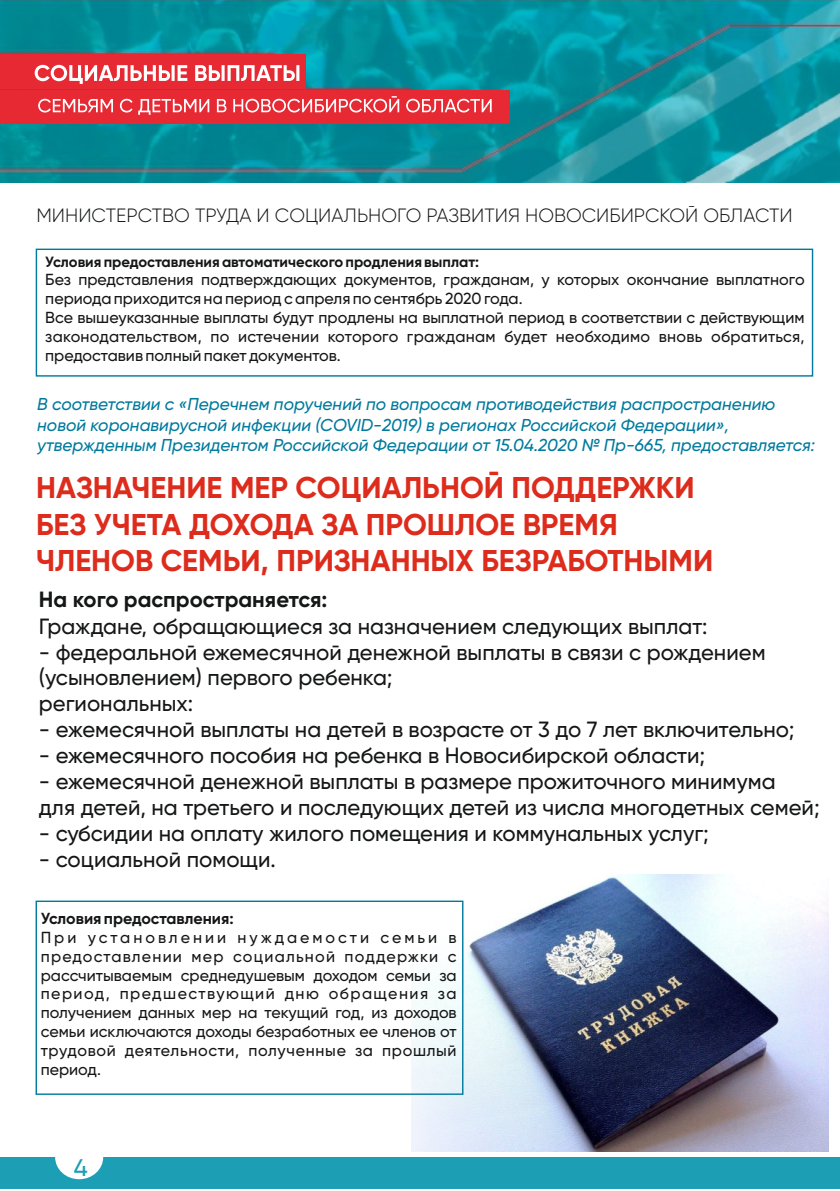
<style>
.page{position:relative;width:840px;height:1191px;background:#fff}
.page>*{position:absolute;margin:0;border:0;box-sizing:border-box;transform-origin:0 0}
.t1{font:700 30px/36.2px "Gilroy";color:#dd2b1c}
.t2{font:500 24px "Gilroy";color:#1c9eb5}
.t3{font:500 22px/25.8px "Gilroy";color:#151616}
.t4{font:700 22px "Gilroy";color:#151616}
.t5{font:300 19.2px "Gilroy";color:#151616}
.t6{font:italic 500 17.2px/20.2px "Gilroy";color:#007a9d}
.t7{font:500 16px/18.8px "Gilroy";color:#151616}
.t8{font:700 16px "Gilroy";color:#151616}
.t9{font:700 14.8px "Gilroy";color:#151616}
</style>
<div class="page">
<img style="left:411px;top:874px;width:416px;height:277px">
<div style="left:36px;top:249px;width:776px;height:127px;border:1px solid #007a9d"></div>
<div style="left:36px;top:900px;width:427px;height:194px;border:1px solid #007a9d"></div>
<img style="left:0;top:0;width:839px;height:183px">
<div style="left:0;top:54px;width:305px;height:34px;background:#e62933"></div>
<div style="left:0;top:90px;width:509px;height:34px;background:#e62933"></div>
<svg style="left:35px;top:65px;width:264px;height:19px"></svg>
<svg style="left:38px;top:96px;width:453px;height:19px"></svg>
<div style="left:0;top:1157px;width:839px;height:31px;background:#1c9eb5"></div>
<div style="left:55px;top:1135px;width:48px;height:44px;background:#fff;border-radius:50%"></div>
<p class="t5" style="left:36px;top:206px;width:757px">МИНИСТЕРСТВО ТРУДА И СОЦИАЛЬНОГО РАЗВИТИЯ НОВОСИБИРСКОЙ ОБЛАСТИ</p>
<p class="t9" style="left:45px;top:255px;width:435px">Условия предоставления автоматического продления выплат:</p>
<p class="t7" style="left:45px;top:271px;width:760px">Без представления подтверждающих документов, гражданам, у которых окончание выплатного периода приходится на период с апреля по сентябрь 2020 года.<br>Все вышеуказанные выплаты будут продлены на выплатной период в соответствии с действующим законодательством, по истечении которого гражданам будет необходимо вновь обратиться, предоставив полный пакет документов.</p>
<p class="t6" style="left:37px;top:395px;width:779px">В соответствии с «Перечнем поручений по вопросам противодействия распространению новой коронавирусной инфекции (COVID-2019) в регионах Российской Федерации», утвержденным Президентом Российской Федерации от 15.04.2020 № Пр-665, предоставляется:</p>
<h1 class="t1" style="left:36px;top:471px;width:678px">НАЗНАЧЕНИЕ МЕР СОЦИАЛЬНОЙ ПОДДЕРЖКИ<br>БЕЗ УЧЕТА ДОХОДА ЗА ПРОШЛОЕ ВРЕМЯ<br>ЧЛЕНОВ СЕМЬИ, ПРИЗНАННЫХ БЕЗРАБОТНЫМИ</h1>
<h3 class="t4" style="left:39px;top:590px;width:290px">На кого распространяется:</h3>
<h3 class="t3" style="left:39px;top:614px;width:669px">Граждане, обращающиеся за назначением следующих выплат:</h3>
<h3 class="t3" style="left:39px;top:640px;width:727px">- федеральной ежемесячной денежной выплаты в связи с рождением (усыновлением) первого ребенка;<br>региональных:</h3>
<h3 class="t3" style="left:39px;top:717px;width:756px">- ежемесячной выплаты на детей в возрасте от 3 до 7 лет включительно;</h3>
<h3 class="t3" style="left:39px;top:743px;width:667px">- ежемесячного пособия на ребенка в Новосибирской области;</h3>
<h3 class="t3" style="left:39px;top:769px;width:781px">- ежемесячной денежной выплаты в размере прожиточного минимума<br>для детей, на третьего и последующих детей из числа многодетных семей;</h3>
<h3 class="t3" style="left:39px;top:821px;width:671px">- субсидии на оплату жилого помещения и коммунальных услуг;</h3>
<h3 class="t3" style="left:39px;top:847px;width:238px">- социальной помощи.</h3>
<p class="t8" style="left:41px;top:911px;width:194px">Условия предоставления:</p>
<p class="t7" style="left:41px;top:928px;width:417px;text-align:justify">При установлении нуждаемости семьи в предоставлении мер социальной поддержки с рассчитываемым среднедушевым доходом семьи за период, предшествующий дню обращения за получением данных мер на текущий год, из доходов семьи исключаются доходы безработных ее членов от трудовой деятельности, полученные за прошлый период.</p>
<h2 class="t2" style="left:74px;top:1156px;width:15px">4</h2>
</div>
